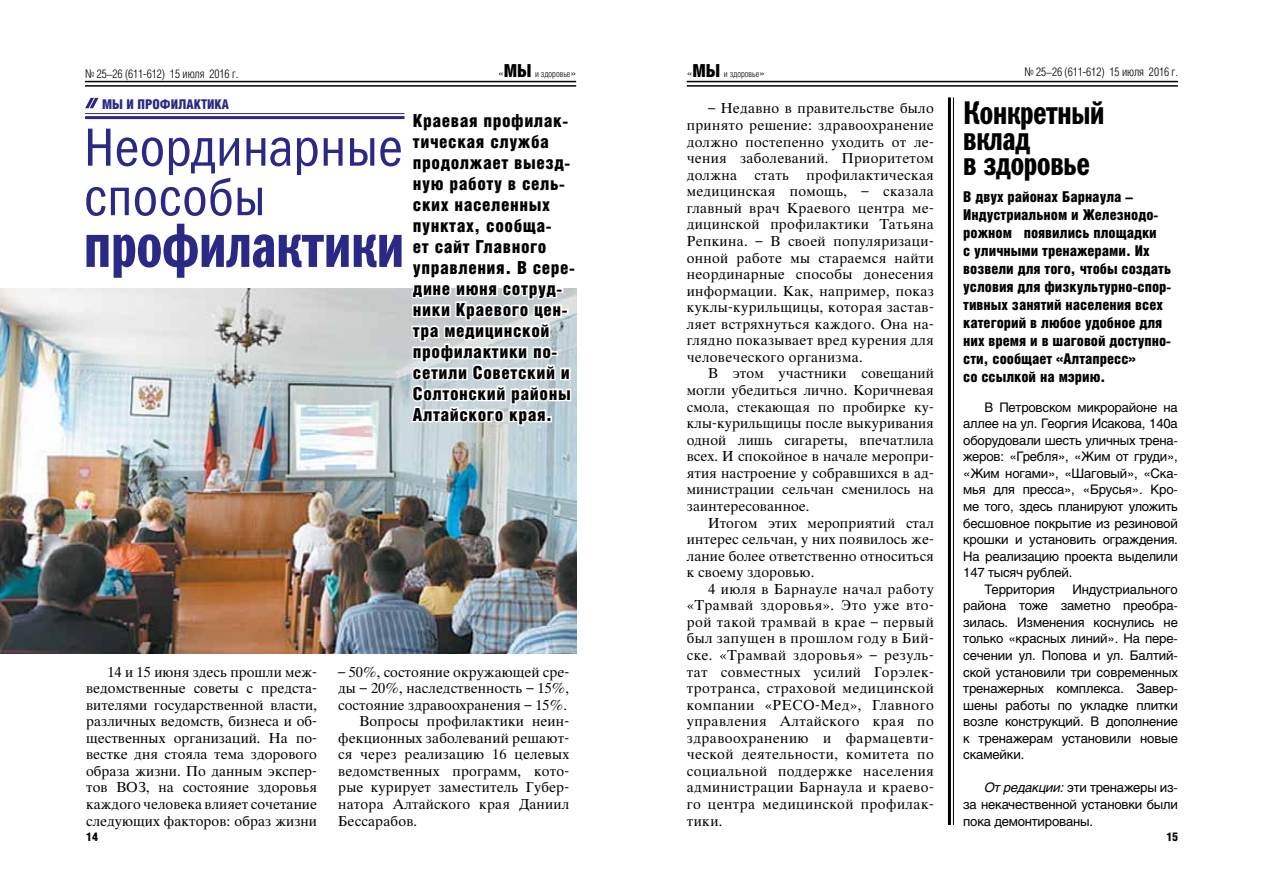
<style>
.page{position:relative;width:1263px;height:893px;background:#fff}
.page>*{position:absolute;margin:0;border:0;box-sizing:border-box;transform-origin:0 0}
.t1{font:63px "Franklin Gothic Demi Cmp C";color:#2a2a86}
.t2{font:54px/49.5px "Franklin Gothic Book Cond C";color:#2a2a86}
.t3{font:33px/25.5px "Franklin Gothic Demi Cmp C";letter-spacing:-.005em;color:#000}
.t4{font:900 18px/21px "Helios Cond";letter-spacing:.03em;color:#000}
.t5{font:900 15px/18px "Helios Cond";color:#000}
.t6{font:13.8px/16.5px "Thames";letter-spacing:.015em;color:#000;text-align:justify}
.t7{font:900 13.5px "Helios Cond";color:#2a2a86}
.t8{font:13.05px/16.5px "Helios";letter-spacing:-.015em;color:#000;text-align:justify}
.t9{font:300 12px "Helios Cond";letter-spacing:-.005em;color:#000}
.t10{font:900 12px "Helios Cond";color:#000}
.t11{font:300 9px "Helios Cond";letter-spacing:-.005em;color:#000}
.s1{font-size:12px}
.s2{font-weight:900;font-size:18px}
.s3{font-style:italic}
</style>
<div class="page">
<hr style="left:85px;top:81px;width:491px;height:1px;background:#000">
<hr style="left:85px;top:85px;width:491px;height:2px;background:#000">
<hr style="left:687px;top:81px;width:491px;height:1px;background:#000">
<hr style="left:687px;top:85px;width:491px;height:2px;background:#000">
<hr style="left:85px;top:113px;width:319px;height:1px;background:#2a2a86">
<hr style="left:85px;top:116px;width:319px;height:3px;background:#2a2a86">
<svg style="left:85px;top:98px;width:14px;height:10px"></svg>
<img style="left:0;top:288px;width:576px;height:365px">
<svg style="left:409px;top:288px;width:164px;height:146px"></svg>
<hr style="left:953px;top:97px;width:1px;height:728px;background:#000">
<hr style="left:948px;top:97px;width:3px;height:728px;background:#000">
<p class="t9" style="left:85px;top:67px;width:155px">№ 25–26 (611-612) 15 июля 2016 г.</p>
<p class="t11" style="left:498px;top:69px;width:80px"><span class="s1">«</span><span class="s2">МЫ</span> и здоровье<span class="s1">»</span></p>
<p class="t11" style="left:687px;top:69px;width:80px"><span class="s1">«</span><span class="s2">МЫ</span> и здоровье<span class="s1">»</span></p>
<p class="t9" style="left:1024px;top:65px;width:155px">№ 25–26 (611-612) 15 июля 2016 г.</p>
<p class="t7" style="left:102px;top:96px;width:128px">Мы и профилактика</p>
<p class="t4" style="left:413px;top:110px;width:164px">Краевая профилак&shy;тическая служба продолжает выезд&shy;ную работу в сель&shy;ских населенных пунктах, сообща-<br>ет сайт Главного управления. В сере&shy;дине июня сотруд&shy;ники Краевого цен&shy;тра медицинской профилактики по&shy;сетили Советский и<br>Солтонский районы<br>Алтайского края.</p>
<p class="t6" style="left:687px;top:101px;width:249px;text-indent:21px">– Недавно в правительстве было принято решение: здравоохранение должно постепенно уходить от ле&shy;чения заболеваний. Приоритетом должна</p>
<h2 class="t2" style="left:84px;top:122px;width:320px">Неординарные способы</h2>
<p class="t6" style="left:687px;top:167px;width:248px;text-indent:120px">профилактическая медицинская помощь, – сказала главный врач Краевого центра ме&shy;дицинской профилактики Татьяна Репкина. – В своей популяризаци&shy;онной работе мы стараемся найти неординарные способы донесения информации. Как, например, показ куклы-курильщицы, которая застав&shy;ляет встряхнуться каждого. Она на&shy;глядно показывает вред курения для человеческого организма.</p>
<p class="t6" style="left:687px;top:366px;width:249px;text-indent:21px">В этом участники совещаний могли убедиться лично. Коричневая смола, стекающая по пробирке ку&shy;клы-курильщицы после выкуривания одной лишь сигареты, впечатлила всех. И спокойное в начале меропри&shy;ятия настроение у собравшихся в ад&shy;министрации сельчан сменилось на заинтересованное.</p>
<p class="t6" style="left:687px;top:515px;width:249px;text-indent:21px">Итогом этих мероприятий стал интерес сельчан, у них появилось же&shy;лание более ответственно относиться к своему здоровью.</p>
<p class="t6" style="left:687px;top:581px;width:248px;text-indent:21px">4 июля в Барнауле начал работу «Трамвай здоровья». Это уже вто&shy;рой такой трамвай в крае – первый был запущен в прошлом году в Бий&shy;ске. «Трамвай здоровья» – резуль&shy;тат совместных усилий Горэлек&shy;тротранса, страховой медицинской компании «РЕСО-Мед», Главного управления Алтайского края по здравоохранению и фармацевти&shy;ческой деятельности, комитета по социальной поддержке населения администрации Барнаула и краево&shy;го центра медицинской профилак&shy;тики.</p>
<p class="t6" style="left:754px;top:167px;width:36px">стать</p>
<h1 class="t1" style="left:84px;top:210px;width:322px">профилактики</h1>
<p class="t6" style="left:86px;top:664px;width:232px;text-indent:21px">14 и 15 июня здесь прошли меж&shy;ведомственные советы с предста&shy;вителями государственной власти, различных ведомств, бизнеса и об&shy;щественных организаций. На по&shy;вестке дня стояла тема здорового образа жизни. По данным экспер&shy;тов ВОЗ, на состояние здоровья каждого человека влияет сочетание следующих факторов: образ жизни</p>
<p class="t6" style="left:338px;top:664px;width:232px">– 50%, состояние окружающей сре-</p>
<p class="t6" style="left:338px;top:680px;width:232px">ды – 20%, наследственность – 15%,</p>
<p class="t6" style="left:338px;top:697px;width:230px">состояние здравоохранения – 15%.</p>
<p class="t6" style="left:359px;top:713px;width:211px">Вопросы профилактики неин-</p>
<p class="t6" style="left:338px;top:730px;width:232px">фекционных заболеваний решают-</p>
<p class="t6" style="left:338px;top:746px;width:232px">ся через реализацию 16 целевых</p>
<p class="t6" style="left:338px;top:763px;width:232px">ведомственных программ, кото-</p>
<p class="t6" style="left:338px;top:780px;width:232px">рые курирует заместитель Губер-</p>
<p class="t6" style="left:338px;top:796px;width:232px">натора Алтайского края Даниил</p>
<p class="t6" style="left:338px;top:813px;width:80px">Бессарабов.</p>
<h3 class="t3" style="left:963px;top:100px;width:143px">Конкретный вклад<br>в здоровье</h3>
<p class="t5" style="left:963px;top:187px;width:210px">В двух районах Барнаула –<br>Индустриальном и Железнодо&shy;рожном появились площадки<br>с уличными тренажерами. Их возвели для того, чтобы создать условия для физкультурно-спор&shy;тивных занятий населения всех категорий в любое удобное для них время и в шаговой доступно&shy;сти, сообщает «Алтапресс»<br>со ссылкой на мэрию.</p>
<p class="t8" style="left:984px;top:399px;width:195px">В Петровском микрорайоне на</p>
<p class="t8" style="left:963px;top:415px;width:216px">аллее на ул. Георгия Исакова, 140а</p>
<p class="t8" style="left:963px;top:432px;width:216px">оборудовали шесть уличных трена-</p>
<p class="t8" style="left:963px;top:448px;width:216px">жеров: «Гребля», «Жим от груди»,</p>
<p class="t8" style="left:963px;top:465px;width:216px">«Жим ногами», «Шаговый», «Ска-</p>
<p class="t8" style="left:963px;top:481px;width:216px">мья для пресса», «Брусья». Кро-</p>
<p class="t8" style="left:963px;top:498px;width:216px">ме того, здесь планируют уложить</p>
<p class="t8" style="left:963px;top:514px;width:216px">бесшовное покрытие из резиновой</p>
<p class="t8" style="left:963px;top:531px;width:216px">крошки и установить ограждения.</p>
<p class="t8" style="left:963px;top:548px;width:216px">На реализацию проекта выделили</p>
<p class="t8" style="left:963px;top:564px;width:111px">147 тысяч рублей.</p>
<p class="t8" style="left:984px;top:581px;width:72px">Территория</p>
<p class="t8" style="left:963px;top:581px;width:216px;text-indent:109px">Индустриального района тоже заметно преобра&shy;зилась. Изменения коснулись не только «красных линий». На пере&shy;сечении ул. Попова и ул. Балтий&shy;ской установили три современных тренажерных комплекса. Завер&shy;шены работы по укладке плитки возле конструкций. В дополнение к тренажерам установили новые скамейки.</p>
<p class="t8" style="left:963px;top:779px;width:216px;text-indent:21px"><span class="s3">От редакции:</span> эти тренажеры из&shy;за некачественной установки были пока демонтированы.</p>
<p class="t10" style="left:86px;top:830px;width:13px">14</p>
<p class="t10" style="left:1166px;top:830px;width:13px">15</p>
</div>
